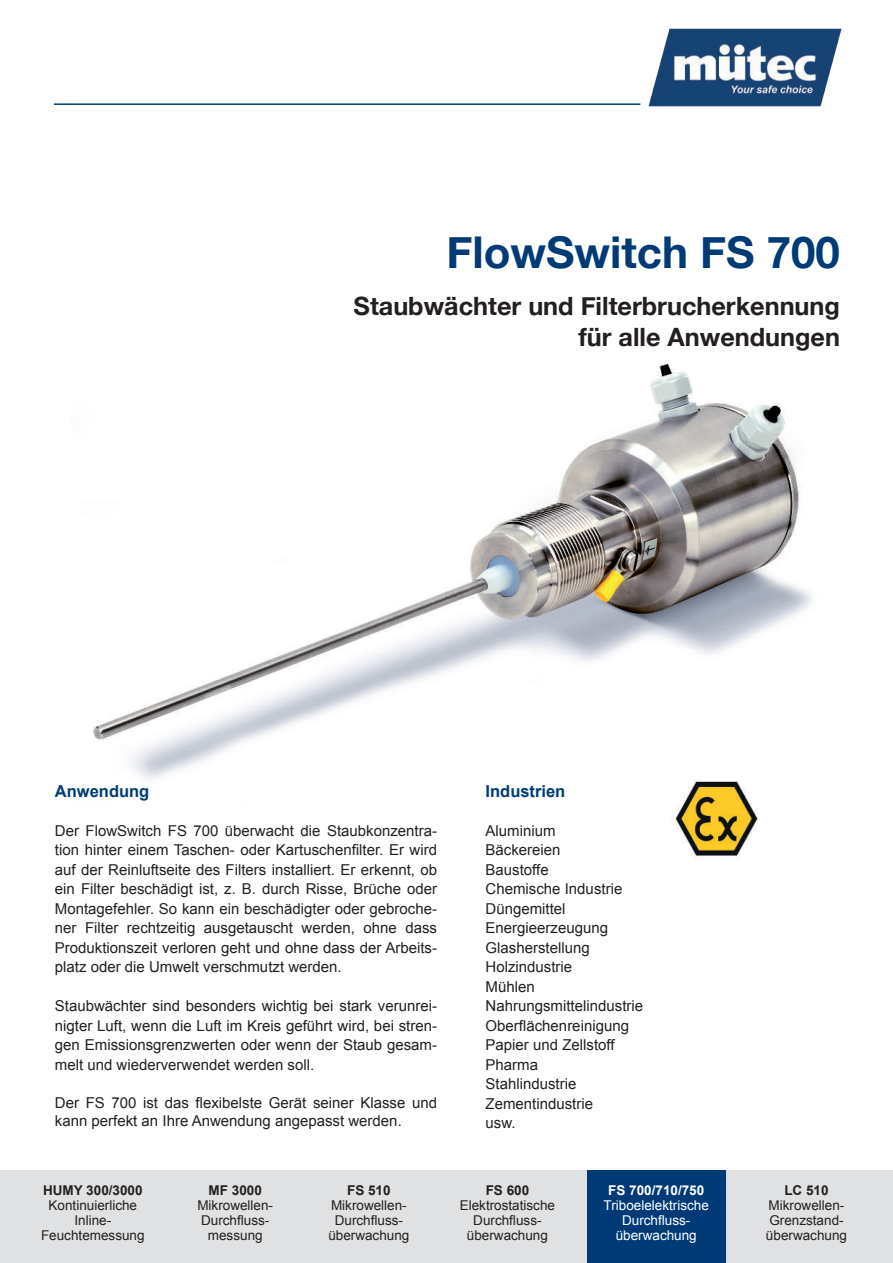
<style>
.page{position:relative;width:893px;height:1263px;background:#fff}
.page>*{position:absolute;margin:0;border:0;box-sizing:border-box;transform-origin:0 0}
.t1{font:700 43.8px "Helvetica Neue";color:#013b77}
.t2{font:700 25.2px/30.3px "Helvetica Neue";color:#231f20;text-align:right}
.t3{font:700 16.5px "Arial";color:#013b77}
.t4{font:15px/19.5px "Arial";color:#231f20;text-align:justify}
.t5{font:13.5px/15px "Arial";color:#231f20;text-align:center}
.t6{font:13.5px/15px "Arial";color:#fff;text-align:center}
.t7{font:700 13.5px "Arial";color:#231f20}
.t8{font:700 13.5px "Arial";color:#fff}
</style>
<div class="page">
<img style="left:92px;top:363px;width:720px;height:417px">
<div style="left:0;top:1170px;width:893px;height:93px;background:#e0e1e3"></div>
<div style="left:587px;top:1170px;width:138px;height:93px;background:#013b77"></div>
<img style="left:648px;top:28px;width:194px;height:79px">
<hr style="left:54px;top:103px;width:586px;height:2px;background:#013b77">
<img style="left:671px;top:774px;width:94px;height:85px">
<h1 class="t1" style="left:446px;top:236px;width:395px">FlowSwitch FS 700</h1>
<h2 class="t2" style="left:354px;top:294px;width:488px">Staubwächter und Filterbrucherkennung für alle Anwendungen</h2>
<p class="t3" style="left:55px;top:785px;width:96px">Anwendung</p>
<p class="t4" style="left:55px;top:822px;width:384px">Der FlowSwitch FS 700 überwacht die Staubkonzentra&shy;tion hinter einem Taschen- oder Kartuschenfilter. Er wird auf der Reinluftseite des Filters installiert. Er erkennt, ob ein Filter beschädigt ist, z. B. durch Risse, Brüche oder Montagefehler. So kann ein beschädigter oder gebroche&shy;ner Filter rechtzeitig ausgetauscht werden, ohne dass Produktionszeit verloren geht und ohne dass der Arbeits&shy;platz oder die Umwelt verschmutzt werden.</p>
<p class="t4" style="left:55px;top:998px;width:384px">Staubwächter sind besonders wichtig bei stark verunrei&shy;nigter Luft, wenn die Luft im Kreis geführt wird, bei stren&shy;gen Emissionsgrenzwerten oder wenn der Staub gesam&shy;melt und wiederverwendet werden soll.</p>
<p class="t4" style="left:55px;top:1093px;width:384px;line-height:18px">Der FS 700 ist das flexibelste Gerät seiner Klasse und kann perfekt an Ihre Anwendung angepasst werden.</p>
<p class="t7" style="left:43px;top:1185px;width:101px">HUMY 300/3000</p>
<p class="t5" style="left:41px;top:1198px;width:105px">Kontinuierliche<br>Inline-<br>Feuchtemessung</p>
<p class="t7" style="left:209px;top:1185px;width:55px">MF 3000</p>
<p class="t5" style="left:197px;top:1198px;width:77px">Mikrowellen-<br>Durchfluss&shy;messung</p>
<p class="t7" style="left:347px;top:1185px;width:45px">FS 510</p>
<p class="t5" style="left:328px;top:1199px;width:83px">Mikrowellen-<br>Durchfluss&shy;überwachung</p>
<p class="t3" style="left:486px;top:784px;width:81px">Industrien</p>
<p class="t4" style="left:486px;top:822px;width:159px;text-align:left">Aluminium<br>Bäckereien<br>Baustoffe<br>Chemische Industrie<br>Düngemittel<br>Energieerzeugung<br>Glasherstellung<br>Holzindustrie<br>Mühlen<br>Nahrungsmittelindustrie<br>Oberflächenreinigung<br>Papier und Zellstoff<br>Pharma<br>Stahlindustrie<br>Zementindustrie<br>usw.</p>
<p class="t7" style="left:486px;top:1185px;width:45px">FS 600</p>
<p class="t5" style="left:460px;top:1197px;width:97px">Elektrostatische<br>Durchfluss&shy;überwachung</p>
<p class="t8" style="left:608px;top:1185px;width:98px">FS 700/710/750</p>
<p class="t6" style="left:604px;top:1198px;width:107px">Triboelelektrische<br>Durchfluss&shy;überwachung</p>
<p class="t7" style="left:784px;top:1185px;width:46px">LC 510</p>
<p class="t5" style="left:766px;top:1198px;width:83px;text-align:left">Mikrowellen-<br>Grenzstand&shy;überwachung</p>
</div>
